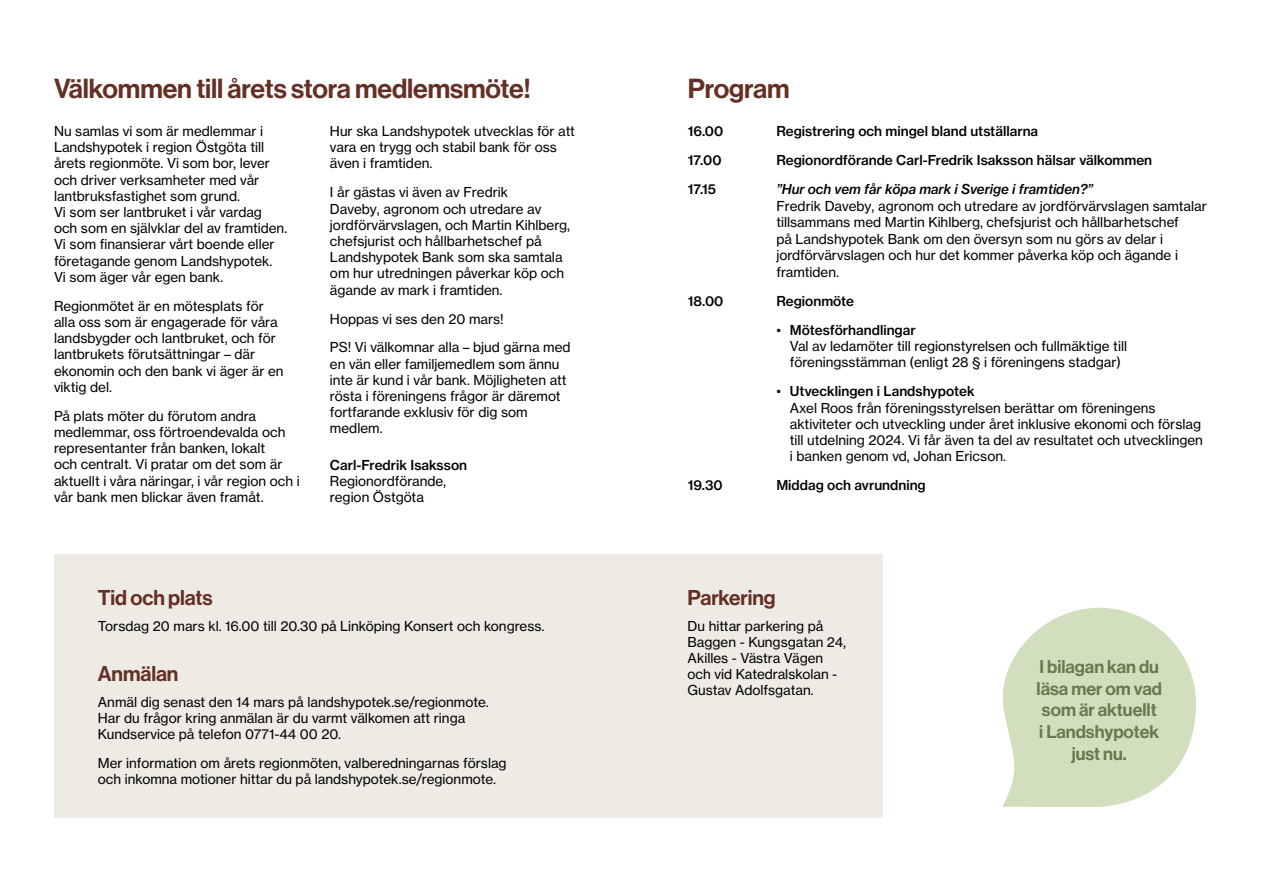
<style>
.page{position:relative;width:1263px;height:893px;background:#fff}
.page>*{position:absolute;margin:0;border:0;box-sizing:border-box;transform-origin:0 0}
.Underrubrik{font:27px "N Haas Grotesk DS Pro 65 Md";letter-spacing:-.005em;color:#642f24}
.Underrubrik_2{font:21px "N Haas Grotesk DS Pro 65 Md";letter-spacing:-.005em;color:#642f24}
.Text_i_splosh_2{font:18px/21.6px "N Haas Grotesk DS Pro 65 Md";color:#667b4d;text-align:center}
.Brödtext{font:13.5px/16.2px "N Haas Grotesk TX Pro 55 Rg";color:#000}
.Brödtext_utan_avstånd{font:13.5px/16.2px "N Haas Grotesk TX Pro 55 Rg";color:#000}
.Brödtext-2{font:13.5px/29px "N Haas Grotesk TX Pro 65 Md";color:#000}
.Brödtext_medium__snedställd_med_lite_avs{font:13.5px "N Haas Grotesk TX Std 65 Md";color:#000}
.s1{font-family:"N Haas Grotesk TX Pro 65 Md"}
.s2{font-family:"N Haas Grotesk TX Std 66 Md It"}
</style>
<div class="page">
<div style="left:54px;top:554px;width:828px;height:264px;background:#eeebe4"></div>
<svg style="left:1002px;top:607px;width:194px;height:200px"></svg>
<p class="Underrubrik" style="left:54px;top:73px;width:478px">Välkommen till årets stora medlemsmöte!</p>
<p class="Brödtext" style="left:54px;top:123px;width:235px">Nu samlas vi som är medlemmar i Landshypotek i region Östgöta till årets regionmöte. Vi som bor, lever och driver verksamheter med vår lantbruksfastighet som grund.<br>Vi som ser lantbruket i vår vardag och som en självklar del av framtiden.<br>Vi som finansierar vårt boende eller företagande genom Landshypotek.<br>Vi som äger vår egen bank.</p>
<p class="Brödtext" style="left:54px;top:298px;width:231px">Regionmötet är en mötesplats för alla oss som är engagerade för våra landsbygder och lantbruket, och för lantbrukets förutsättningar – där ekonomin och den bank vi äger är en viktig del.</p>
<p class="Brödtext" style="left:54px;top:408px;width:247px">På plats möter du förutom andra medlemmar, oss förtroendevalda och representanter från banken, lokalt<br>och centralt. Vi pratar om det som är aktuellt i våra näringar, i vår region och i vår bank men blickar även framåt.</p>
<p class="Brödtext_utan_avstånd" style="left:330px;top:123px;width:246px">Hur ska Landshypotek utvecklas för att vara en trygg och stabil bank för oss även i framtiden.</p>
<p class="Brödtext_utan_avstånd" style="left:330px;top:184px;width:242px">I år gästas vi även av Fredrik<br>Daveby, agronom och utredare av jordförvärvslagen, och Martin Kihlberg, chefsjurist och hållbarhetschef på Landshypotek Bank som ska samtala om hur utredningen påverkar köp och ägande av mark i framtiden.</p>
<p class="Brödtext_utan_avstånd" style="left:330px;top:304px;width:242px;line-height:29px">Hoppas vi ses den 20 mars!<br>PS! Vi välkomnar alla – bjud gärna med</p>
<p class="Brödtext_utan_avstånd" style="left:330px;top:356px;width:238px">en vän eller familjemedlem som ännu inte är kund i vår bank. Möjligheten att rösta i föreningens frågor är däremot fortfarande exklusiv för dig som medlem.</p>
<p class="Brödtext_utan_avstånd" style="left:330px;top:457px;width:139px;line-height:15.8px"><span class="s1">Carl-Fredrik Isaksson<br></span>Regionordförande, region Östgöta</p>
<p class="Underrubrik_2" style="left:98px;top:585px;width:116px">Tid och plats</p>
<p class="Brödtext" style="left:98px;top:617px;width:448px">Torsdag 20 mars kl. 16.00 till 20.30 på Linköping Konsert och kongress.</p>
<p class="Underrubrik_2" style="left:98px;top:661px;width:82px">Anmälan</p>
<p class="Brödtext" style="left:98px;top:693px;width:392px">Anmäl dig senast den 14 mars på landshypotek.se/regionmote.<br>Har du frågor kring anmälan är du varmt välkomen att ringa<br>Kundservice på telefon 0771-44 00 20.</p>
<p class="Brödtext" style="left:98px;top:755px;width:410px">Mer information om årets regionmöten, valberedningarnas förslag och inkomna motioner hittar du på landshypotek.se/regionmote.</p>
<p class="Underrubrik" style="left:688px;top:73px;width:103px">Program</p>
<p class="Brödtext-2" style="left:688px;top:117px;width:37px">16.00</p>
<p class="Brödtext-2" style="left:688px;top:146px;width:35px">17.00</p>
<p class="Brödtext_medium__snedställd_med_lite_avs" style="left:688px;top:181px;width:30px">17.15</p>
<p class="Brödtext-2" style="left:776px;top:117px;width:377px">Registrering och mingel bland utställarna<br>Regionordförande Carl-Fredrik Isaksson hälsar välkommen <span class="s2">”Hur och vem får köpa mark i Sverige i framtiden?”</span></p>
<p class="Brödtext" style="left:776px;top:197px;width:432px;line-height:16.6px">Fredrik Daveby, agronom och utredare av jordförvärvslagen samtalar tillsammans med Martin Kihlberg, chefsjurist och hållbarhetschef<br>på Landshypotek Bank om den översyn som nu görs av delar i jordförvärvslagen och hur det kommer påverka köp och ägande i framtiden.</p>
<p class="Brödtext-2" style="left:776px;top:287px;width:79px">Regionmöte</p>
<p class="Brödtext" style="left:790px;top:322px;width:339px;text-indent:-14px">• <span class="s1">Mötesförhandlingar<br></span>Val av ledamöter till regionstyrelsen och fullmäktige till föreningsstämman (enligt 28 § i föreningens stadgar)</p>
<p class="Brödtext" style="left:790px;top:383px;width:415px;text-indent:-14px">• <span class="s1">Utvecklingen i Landshypotek<br></span>Axel Roos från föreningsstyrelsen berättar om föreningens aktiviteter och utveckling under året inklusive ekonomi och förslag till utdelning 2024. Vi får även ta del av resultatet och utvecklingen i banken genom vd, Johan Ericson.</p>
<p class="Brödtext-2" style="left:688px;top:287px;width:37px">18.00</p>
<p class="Brödtext-2" style="left:688px;top:471px;width:36px">19.30</p>
<p class="Brödtext-2" style="left:776px;top:471px;width:151px">Middag och avrundning</p>
<p class="Underrubrik_2" style="left:688px;top:585px;width:89px">Parkering</p>
<p class="Brödtext" style="left:688px;top:617px;width:160px">Du hittar parkering på<br>Baggen - Kungsgatan 24,<br>Akilles - Västra Vägen och vid Katedralskolan -<br>Gustav Adolfsgatan.</p>
<p class="Text_i_splosh_2" style="left:1036px;top:656px;width:127px">I bilagan kan du läsa mer om vad som är aktuellt<br>i Landshypotek just nu.</p>
</div>
